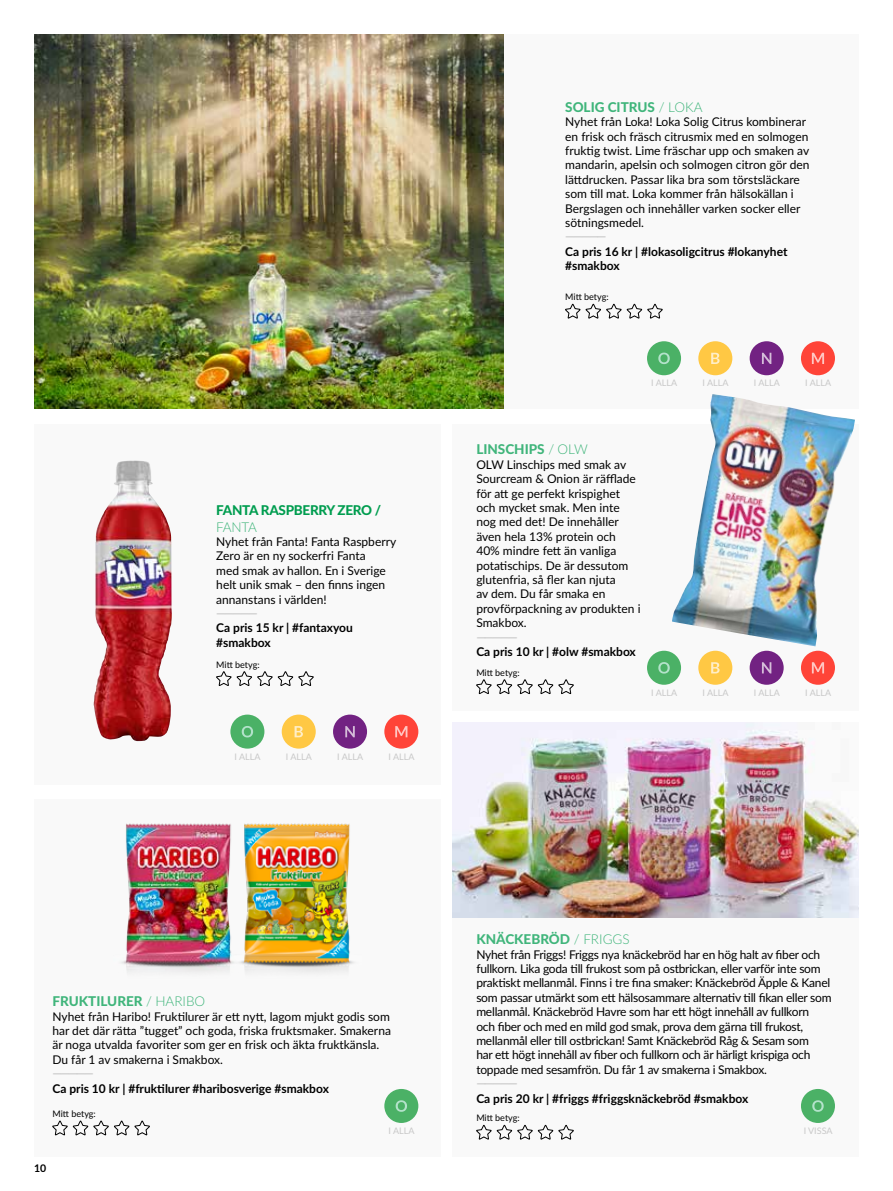
<style>
.page{position:relative;width:893px;height:1191px;background:#fff}
.page>*{position:absolute;margin:0;border:0;box-sizing:border-box;transform-origin:0 0}
.t1{font:800 13.5px "Lato";color:#40b57b}
.t2{font:800 13.5px "Lato";letter-spacing:-.02em;color:#009d4f}
.t3{font:300 13.5px "Lato";letter-spacing:-.05em;color:#40b57b}
.t4{font:12px/14.4px "Lato";color:#000}
.t5{font:12px/14.4px "Lato";letter-spacing:-.02em;color:#000}
.t6{font:700 12px/14.4px "Lato";color:#000}
.t7{font:700 12px "Lato";color:#c8c8c8}
.t8{font:700 10.5px "Lato";color:#000}
.t9{font:9px "Lato";color:#c8c8c8}
.t10{font:9px "Lato";letter-spacing:-.005em;color:#000}
.s1{font-weight:300}
</style>
<div class="page">
<div style="left:34px;top:424px;width:407px;height:360px;background:#f9f9f9"></div>
<img style="left:479px;top:424px;width:376px;height:271px">
<div style="left:34px;top:34px;width:825px;height:374px;background:#f9f9f9"></div>
<svg style="left:216px;top:671px;width:98px;height:15px"></svg>
<svg style="left:565px;top:304px;width:98px;height:15px"></svg>
<img style="left:34px;top:34px;width:470px;height:374px">
<img style="left:93px;top:461px;width:79px;height:280px">
<div style="left:34px;top:799px;width:407px;height:358px;background:#f9f9f9"></div>
<div style="left:452px;top:723px;width:407px;height:434px;background:#f9f9f9"></div>
<svg style="left:52px;top:1120px;width:98px;height:15px"></svg>
<img style="left:121px;top:823px;width:111px;height:149px">
<img style="left:232px;top:823px;width:122px;height:149px">
<svg style="left:476px;top:679px;width:98px;height:15px"></svg>
<img style="left:710px;top:401px;width:3px;height:29px">
<svg style="left:476px;top:1124px;width:98px;height:15px"></svg>
<img style="left:452px;top:723px;width:407px;height:194px">
<div style="left:801px;top:341px;width:34px;height:34px;background:#ff4438;border-radius:50%"></div>
<svg style="left:812px;top:353px;width:12px;height:11px"></svg>
<div style="left:384px;top:714px;width:34px;height:34px;background:#ff4438;border-radius:50%"></div>
<svg style="left:395px;top:726px;width:12px;height:11px"></svg>
<div style="left:801px;top:650px;width:34px;height:35px;background:#ff4438;border-radius:50%"></div>
<svg style="left:812px;top:662px;width:12px;height:11px"></svg>
<div style="left:647px;top:341px;width:34px;height:34px;background:#4bb166;border-radius:50%"></div>
<svg style="left:658px;top:352px;width:12px;height:12px"></svg>
<div style="left:230px;top:714px;width:34px;height:34px;background:#4bb166;border-radius:50%"></div>
<svg style="left:242px;top:726px;width:11px;height:11px"></svg>
<div style="left:384px;top:1089px;width:34px;height:34px;background:#4bb166;border-radius:50%"></div>
<svg style="left:396px;top:1100px;width:11px;height:11px"></svg>
<div style="left:801px;top:1089px;width:34px;height:34px;background:#4bb166;border-radius:50%"></div>
<svg style="left:812px;top:1100px;width:12px;height:11px"></svg>
<div style="left:647px;top:650px;width:34px;height:35px;background:#4bb166;border-radius:50%"></div>
<svg style="left:658px;top:662px;width:12px;height:11px"></svg>
<div style="left:698px;top:341px;width:34px;height:34px;background:#ffc844;border-radius:50%"></div>
<svg style="left:711px;top:353px;width:8px;height:11px"></svg>
<div style="left:282px;top:714px;width:34px;height:34px;background:#ffc844;border-radius:50%"></div>
<svg style="left:295px;top:726px;width:8px;height:11px"></svg>
<div style="left:698px;top:650px;width:34px;height:35px;background:#ffc844;border-radius:50%"></div>
<svg style="left:711px;top:662px;width:8px;height:11px"></svg>
<div style="left:750px;top:341px;width:34px;height:34px;background:#722282;border-radius:50%"></div>
<svg style="left:762px;top:353px;width:9px;height:11px"></svg>
<div style="left:333px;top:714px;width:34px;height:34px;background:#722282;border-radius:50%"></div>
<svg style="left:345px;top:726px;width:10px;height:11px"></svg>
<div style="left:750px;top:650px;width:34px;height:35px;background:#722282;border-radius:50%"></div>
<svg style="left:762px;top:662px;width:9px;height:11px"></svg>
<p class="t1" style="left:565px;top:97px;width:139px">SOLIG CITRUS <span class="s1">/ LOKA</span></p>
<p class="t4" style="left:565px;top:114px;width:246px">Nyhet från Loka! Loka Solig Citrus kombinerar en frisk och fräsch citrusmix med en solmogen fruktig twist. Lime fräschar upp och smaken av mandarin, apelsin och solmogen citron gör den lättdrucken. Passar lika bra som törstsläckare som till mat. Loka kommer från hälsokällan i Bergslagen och innehåller varken socker eller sötningsmedel.</p>
<p class="t7" style="left:565px;top:228px;width:43px">—————</p>
<p class="t6" style="left:565px;top:244px;width:224px">Ca pris 16 kr | #lokasoligcitrus #lokanyhet #smakbox</p>
<p class="t2" style="left:216px;top:500px;width:166px">FANTA RASPBERRY ZERO /</p>
<p class="t3" style="left:216px;top:517px;width:42px">FANTA</p>
<p class="t4" style="left:216px;top:534px;width:181px">Nyhet från Fanta! Fanta Raspberry<br>Zero är en ny sockerfri Fanta<br>med smak av hallon. En i Sverige helt unik smak – den finns ingen annanstans i världen!</p>
<p class="t7" style="left:216px;top:605px;width:43px">—————</p>
<p class="t6" style="left:216px;top:620px;width:138px">Ca pris 15 kr | #fantaxyou #smakbox</p>
<p class="t10" style="left:216px;top:658px;width:45px">Mitt betyg:</p>
<p class="t9" style="left:235px;top:750px;width:27px">I ALLA</p>
<p class="t9" style="left:286px;top:750px;width:27px">I ALLA</p>
<p class="t9" style="left:337px;top:750px;width:27px">I ALLA</p>
<p class="t9" style="left:388px;top:750px;width:27px">I ALLA</p>
<p class="t10" style="left:565px;top:291px;width:45px">Mitt betyg:</p>
<p class="t9" style="left:651px;top:376px;width:27px">I ALLA</p>
<p class="t1" style="left:476px;top:439px;width:113px">LINSCHIPS <span class="s1">/ OLW</span></p>
<p class="t4" style="left:476px;top:457px;width:166px">OLW Linschips med smak av<br>Sourcream &amp; Onion är räfflade för att ge perfekt krispighet och mycket smak. Men inte nog med det! De innehåller även hela 13% protein och<br>40% mindre fett än vanliga potatischips. De är dessutom glutenfria, så fler kan njuta<br>av dem. Du får smaka en provförpackning av produkten i<br>Smakbox.</p>
<p class="t7" style="left:476px;top:628px;width:43px">—————</p>
<p class="t6" style="left:476px;top:644px;width:161px">Ca pris 10 kr | #olw #smakbox</p>
<p class="t10" style="left:476px;top:666px;width:45px">Mitt betyg:</p>
<p class="t9" style="left:651px;top:686px;width:27px">I ALLA</p>
<p class="t9" style="left:702px;top:376px;width:27px">I ALLA</p>
<p class="t9" style="left:702px;top:686px;width:27px">I ALLA</p>
<p class="t9" style="left:754px;top:376px;width:27px">I ALLA</p>
<p class="t9" style="left:805px;top:376px;width:27px">I ALLA</p>
<p class="t9" style="left:754px;top:686px;width:27px">I ALLA</p>
<p class="t9" style="left:805px;top:686px;width:27px">I ALLA</p>
<p class="t1" style="left:52px;top:991px;width:154px">FRUKTILURER <span class="s1">/ HARIBO</span></p>
<p class="t4" style="left:52px;top:1008px;width:340px">Nyhet från Haribo! Fruktilurer är ett nytt, lagom mjukt godis som har det där rätta ”tugget” och goda, friska fruktsmaker. Smakerna är noga utvalda favoriter som ger en frisk och äkta fruktkänsla.<br>Du får 1 av smakerna i Smakbox.</p>
<p class="t7" style="left:52px;top:1065px;width:43px">—————</p>
<p class="t6" style="left:52px;top:1080px;width:278px">Ca pris 10 kr | #fruktilurer #haribosverige #smakbox</p>
<p class="t10" style="left:52px;top:1107px;width:45px">Mitt betyg:</p>
<p class="t1" style="left:476px;top:929px;width:155px">KNÄCKEBRÖD <span class="s1">/ FRIGGS</span></p>
<p class="t5" style="left:476px;top:946px;width:357px">Nyhet från Friggs! Friggs nya knäckebröd har en hög halt av fiber och fullkorn. Lika goda till frukost som på ostbrickan, eller varför inte som praktiskt mellanmål. Finns i tre fina smaker: Knäckebröd Äpple &amp; Kanel som passar utmärkt som ett hälsosammare alternativ till fikan eller som mellanmål. Knäckebröd Havre som har ett högt innehåll av fullkorn<br>och fiber och med en mild god smak, prova dem gärna till frukost, mellanmål eller till ostbrickan! Samt Knäckebröd Råg &amp; Sesam som<br>har ett högt innehåll av fiber och fullkorn och är härligt krispiga och toppade med sesamfrön. Du får 1 av smakerna i Smakbox.</p>
<p class="t7" style="left:476px;top:1075px;width:43px">—————</p>
<p class="t6" style="left:476px;top:1090px;width:274px">Ca pris 20 kr | #friggs #friggsknäckebröd #smakbox</p>
<p class="t10" style="left:476px;top:1111px;width:45px">Mitt betyg:</p>
<p class="t8" style="left:34px;top:1160px;width:14px">10</p>
<p class="t9" style="left:388px;top:1124px;width:27px">I ALLA</p>
<p class="t9" style="left:804px;top:1124px;width:30px">I VISSA</p>
</div>
